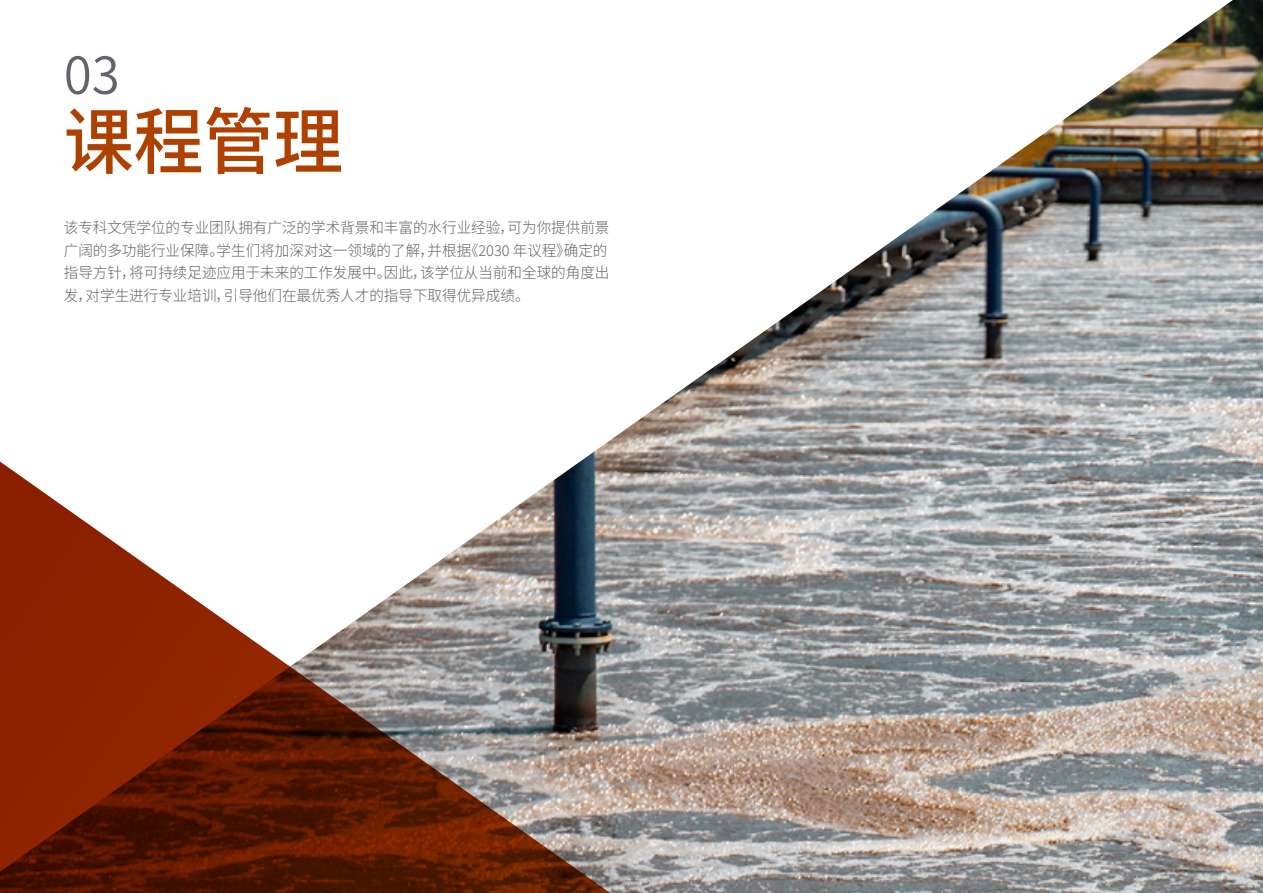
<style>
.page{position:relative;width:1263px;height:893px;background:#fff}
.page>*{position:absolute;margin:0;border:0;box-sizing:border-box;transform-origin:0 0}
.t1{font:500 72px "Source Han Sans CN";color:#ae4000}
.t2{font:52.5px "Source Han Sans CN";color:#61646a}
.t3{font:300 15px/22.5px "Source Han Sans CN";color:#61646a}
</style>
<div class="page">
<img style="left:602px;top:0;width:661px;height:893px">
<svg style="left:0;top:446px;width:640px;height:447px"></svg>
<h2 class="t2" style="left:64px;top:45px;width:57px">03</h2>
<h1 class="t1" style="left:64px;top:101px;width:281px">课程管理</h1>
<p class="t3" style="left:64px;top:217px;width:547px">该专科文凭学位的专业团队拥有广泛的学术背景和丰富的水行业经验，可为你提供前景广阔的多功能行业保障。学生们将加深对这一领域的了解，并根据《2030 年议程》确定的指导方针，将可持续足迹应用于未来的工作发展中。因此，该学位从当前和全球的角度出发，对学生进行专业培训，引导他们在最优秀人才的指导下取得优异成绩。</p>
</div>
